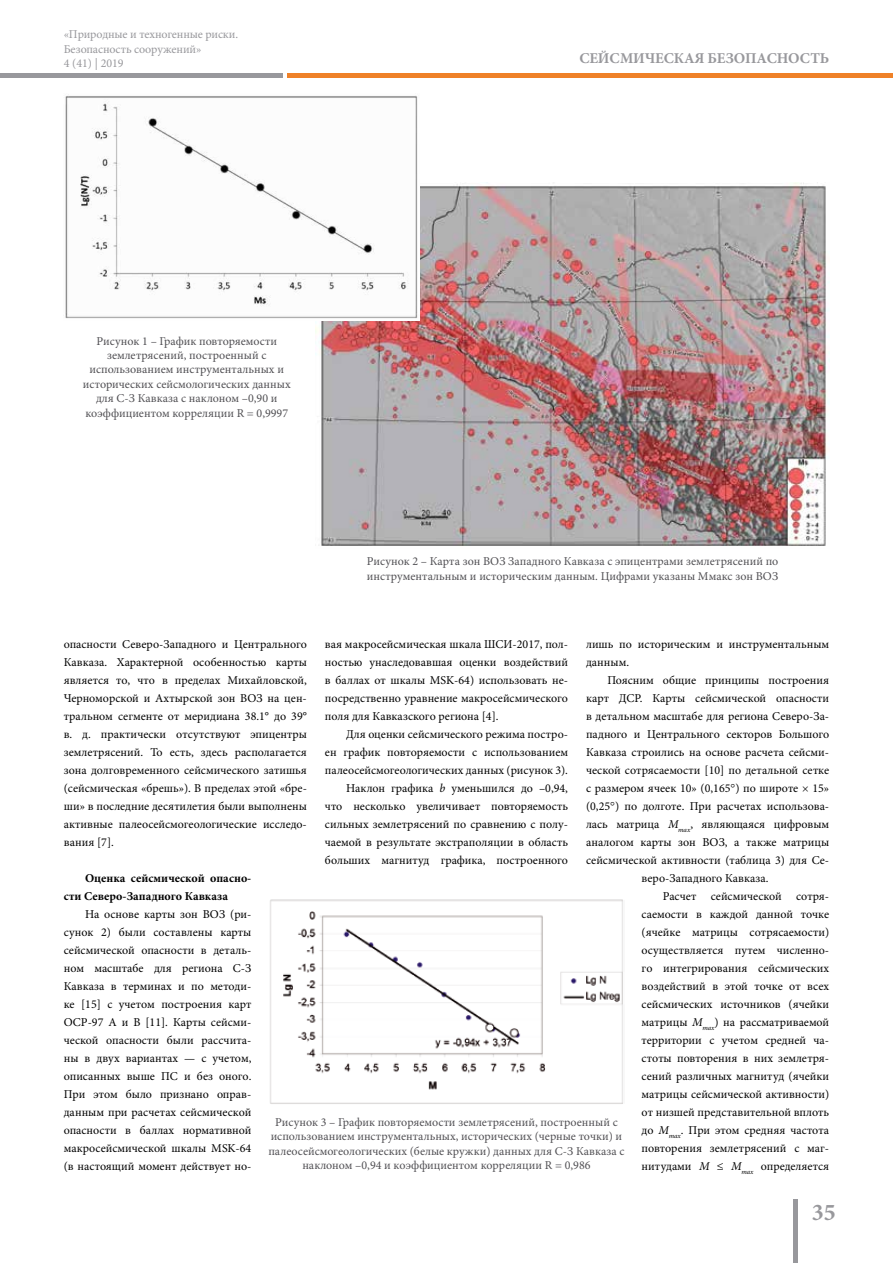
<style>
.page{position:relative;width:893px;height:1263px;background:#fff}
.page>*{position:absolute;margin:0;border:0;box-sizing:border-box;transform-origin:0 0}
.t1{font:700 24px "Minion Pro";color:#98989c}
.t2{font:700 15px "Minion Pro";letter-spacing:-.01em;color:#98989c}
.t3{font:12px/18px "Minion Pro";color:#000;text-align:justify}
.t4{font:12px/14.4px "Minion Pro";color:#504f53;text-align:center}
.t5{font:12px/14.4px "Minion Pro";letter-spacing:-.01em;color:#98989c}
.t6{font:700 12px/18px "Minion Pro";color:#000}
.s1{font-style:italic}
</style>
<div class="page">
<hr style="left:793px;top:1199px;width:4px;height:64px;background:#98989c">
<div style="left:0;top:73px;width:283px;height:5px;background:#98989c"></div>
<div style="left:287px;top:73px;width:606px;height:5px;background:#ef8128"></div>
<img style="left:316px;top:183px;width:513px;height:363px">
<img style="left:65px;top:95px;width:355px;height:225px">
<img style="left:270px;top:899px;width:353px;height:205px">
<p class="t5" style="left:64px;top:28px;width:176px">«Природные и техногенные риски.<br>Безопасность сооружений»<br>4 (41) | 2019</p>
<p class="t2" style="left:579px;top:47px;width:251px">СЕЙСМИЧЕСКАЯ БЕЗОПАСНОСТЬ</p>
<p class="t4" style="left:83px;top:334px;width:209px">Рисунок 1 – График повторяемости землетрясений, построенный с использованием инструментальных и исторических сейсмологических данных для С-З Кавказа с наклоном –0,90 и коэффициентом корреляции R = 0,9997</p>
<p class="t4" style="left:367px;top:554px;width:413px;text-align:left">Рисунок 2 – Карта зон ВОЗ Западного Кавказа с эпицентрами землетрясений по инструментальным и историческим данным. Цифрами указаны Ммакс зон ВОЗ</p>
<p class="t3" style="left:64px;top:635px;width:245px">опасности Северо-Западного и Центрального Кавказа. Характерной особенностью карты является то, что в пределах Михайловской, Черноморской и Ахтырской зон ВОЗ на цен&shy;тральном сегменте от меридиана 38.1° до 39° в. д. практически отсутствуют эпицентры землетрясений. То есть, здесь располагается зона долговременного сейсмического затишья (сейсмическая «брешь»). В пределах этой «бре&shy;ши» в последние десятилетия были выполнены активные палеосейсмогеологические исследо&shy;вания [7].</p>
<p class="t6" style="left:64px;top:869px;width:189px;text-indent:21px">Оценка сейсмической опасно&shy;сти Северо-Западного Кавказа</p>
<p class="t3" style="left:64px;top:905px;width:189px;text-indent:21px">На основе карты зон ВОЗ (ри&shy;сунок 2) были составлены карты сейсмической опасности в деталь&shy;ном масштабе для региона С-З Кавказа в терминах и по методи&shy;ке [15] с учетом построения карт ОСР-97 А и В [11]. Карты сейсми&shy;ческой опасности были рассчита&shy;ны в двух вариантах — с учетом, описанных выше ПС и без оного.<br>При этом было признано оправ&shy;данным при расчетах сейсмической опасности в баллах нормативной макросейсмической шкалы MSK-64 (в настоящий момент действует но-</p>
<p class="t3" style="left:325px;top:635px;width:245px">вая макросейсмическая шкала ШСИ-2017, пол&shy;ностью унаследовавшая оценки воздействий в баллах от шкалы MSK-64) использовать не&shy;посредственно уравнение макросейсмического поля для Кавказского региона [4].</p>
<p class="t3" style="left:325px;top:725px;width:245px;text-align:right">Для оценки сейсмического режима постро-<br>ен график повторяемости с использованием палеосейсмогеологических данных (рисунок 3).<br>Наклон графика <span class="s1">b</span> уменьшился до –0,94,<br>что несколько увеличивает повторяемость сильных землетрясений по сравнению с полу&shy;чаемой в результате экстраполяции в область больших магнитуд графика, построенного</p>
<p class="t3" style="left:586px;top:635px;width:245px">лишь по историческим и инструментальным данным.</p>
<p class="t3" style="left:607px;top:671px;width:223px">Поясним общие принципы построения</p>
<p class="t3" style="left:586px;top:689px;width:245px">карт ДСР. Карты сейсмической опасности</p>
<p class="t3" style="left:586px;top:707px;width:245px">в детальном масштабе для региона Северо-За-</p>
<p class="t3" style="left:586px;top:725px;width:245px">падного и Центрального секторов Большого</p>
<p class="t3" style="left:586px;top:743px;width:245px">Кавказа строились на основе расчета сейсми-</p>
<p class="t3" style="left:586px;top:761px;width:245px">ческой сотрясаемости [10] по детальной сетке</p>
<p class="t3" style="left:586px;top:779px;width:245px">с размером ячеек 10» (0,165 ) по широте 15»</p>
<p class="t3" style="left:586px;top:797px;width:245px">(0,25 ) по долготе. При расчетах использова-</p>
<p class="t3" style="left:586px;top:815px;width:245px">лась матрица <span class="s1">M</span><sub>max</sub>, являющаяся цифровым</p>
<p class="t3" style="left:586px;top:833px;width:245px">аналогом карты зон ВОЗ, а также матрицы</p>
<p class="t3" style="left:586px;top:851px;width:245px">сейсмической активности (таблица 3) для Се-</p>
<p class="t3" style="left:642px;top:869px;width:129px">веро-Западного Кавказа.</p>
<p class="t3" style="left:663px;top:887px;width:168px">Расчет сейсмической сотря-</p>
<p class="t3" style="left:642px;top:905px;width:189px">саемости в каждой данной точке</p>
<p class="t3" style="left:642px;top:923px;width:189px">(ячейке матрицы сотрясаемости)</p>
<p class="t3" style="left:642px;top:941px;width:189px">осуществляется путем численно-</p>
<p class="t3" style="left:642px;top:959px;width:189px">го интегрирования сейсмических</p>
<p class="t3" style="left:642px;top:977px;width:189px">воздействий в этой точке от всех</p>
<p class="t3" style="left:642px;top:995px;width:189px">сейсмических источников (ячейки</p>
<p class="t3" style="left:642px;top:1013px;width:189px">матрицы <span class="s1">M</span><sub>max</sub>) на рассматриваемой</p>
<p class="t3" style="left:642px;top:1031px;width:189px">территории с учетом средней ча-</p>
<p class="t3" style="left:642px;top:1049px;width:189px">стоты повторения в них землетря-</p>
<p class="t3" style="left:642px;top:1067px;width:189px">сений различных магнитуд (ячейки</p>
<p class="t3" style="left:642px;top:1085px;width:189px">матрицы сейсмической активности)</p>
<p class="t3" style="left:642px;top:1103px;width:189px">от низшей представительной вплоть</p>
<p class="t3" style="left:642px;top:1121px;width:189px">до <span class="s1">M</span><sub>max</sub>. При этом средняя частота</p>
<p class="t3" style="left:642px;top:1139px;width:189px">повторения землетрясений с маг-</p>
<p class="t3" style="left:642px;top:1157px;width:189px">нитудами <span class="s1">M</span> ≤ <span class="s1">M</span><sub>max</sub> определяется</p>
<p class="t4" style="left:268px;top:1115px;width:358px">Рисунок 3 – График повторяемости землетрясений, построенный с использованием инструментальных, исторических (черные точки) и палеосейсмогеологических (белые кружки) данных для С-З Кавказа с наклоном –0,94 и коэффициентом корреляции R = 0,986</p>
<h1 class="t1" style="left:812px;top:1195px;width:25px">35</h1>
</div>
